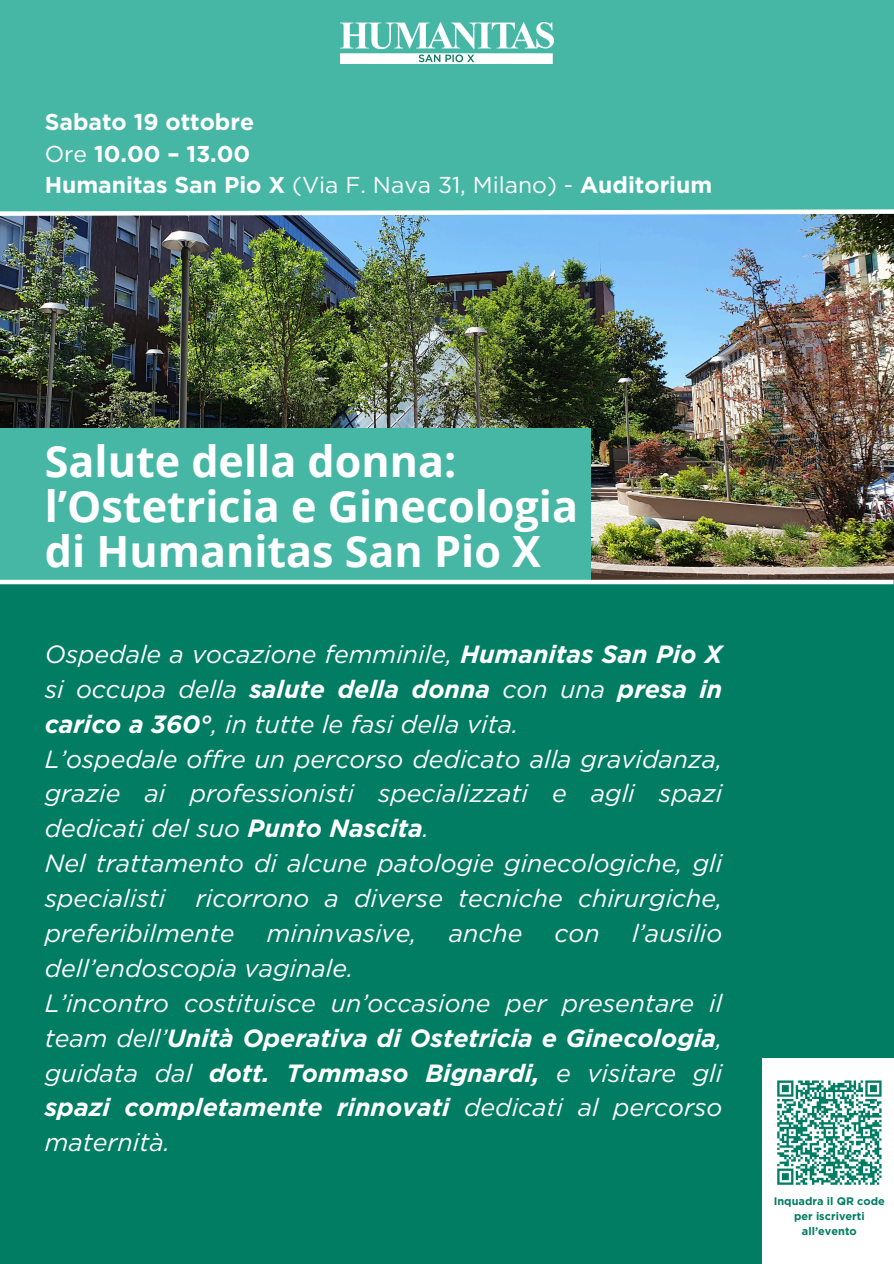
<style>
.page{position:relative;width:894px;height:1264px;background:#fff}
.page>*{position:absolute;margin:0;border:0;box-sizing:border-box;transform-origin:0 0}
.t1{font:700 43.05px/44.8px "Open Sans";color:#fff}
.t2{font:italic 24.9px/34.8px "Gotham";color:#fff}
.t3{font:700 22.95px/31.5px "Gotham";color:#fff}
.t4{font:700 10.95px "Gotham";color:#007d63}
.s1{font-weight:400}
.s2{font-weight:700}
</style>
<div class="page">
<div style="left:0;top:0;width:893px;height:1263px;background:#007d63"></div>
<div style="left:0;top:0;width:892px;height:211px;background:#46b7a5"></div>
<img style="left:0;top:218px;width:893px;height:361px">
<svg style="left:0;top:207px;width:893px;height:11px"></svg>
<img style="left:340px;top:22px;width:213px;height:42px">
<div style="left:0;top:429px;width:590px;height:153px;background:#46b7a5"></div>
<div style="left:0;top:579px;width:893px;height:5px;background:#fff"></div>
<div style="left:762px;top:1058px;width:131px;height:205px;background:#fff"></div>
<svg style="left:777px;top:1080px;width:105px;height:105px"></svg>
<p class="t3" style="left:45px;top:106px;width:668px">Sabato 19 ottobre<br><span class="s1">Ore</span> 10.00 – 13.00<br>Humanitas San Pio X <span class="s1">(Via F. Nava 31, Milano) -</span> Auditorium</p>
<p class="t1" style="left:45px;top:438px;width:534px">Salute della donna: l’Ostetricia e Ginecologia di Humanitas San Pio X</p>
<h1 class="t2" style="left:45px;top:636px;width:679px">Ospedale a vocazione femminile, <span class="s2">Humanitas San Pio X </span>si occupa della <span class="s2">salute della donna</span> con una <span class="s2">presa in carico a 360°</span>, in tutte le fasi della vita.<br>L’ospedale offre un percorso dedicato alla gravidanza, grazie ai professionisti specializzati e agli spazi dedicati del suo <span class="s2">Punto Nascita</span>.<br>Nel trattamento di alcune patologie ginecologiche, gli specialisti ricorrono a diverse tecniche chirurgiche, preferibilmente</h1>
<h1 class="t2" style="left:267px;top:915px;width:151px">mininvasive,</h1>
<h1 class="t2" style="left:448px;top:915px;width:75px">anche</h1>
<h1 class="t2" style="left:554px;top:915px;width:47px">con</h1>
<h1 class="t2" style="left:632px;top:915px;width:92px">l’ausilio</h1>
<h1 class="t2" style="left:45px;top:950px;width:679px">dell’endoscopia vaginale.<br>L’incontro costituisce un’occasione per presentare il team dell’<span class="s2">Unità Operativa di Ostetricia e Ginecologia</span>, guidata dal <span class="s2">dott. Tommaso Bignardi,</span> e visitare gli <span class="s2">spazi completamente rinnovati</span> dedicati al percorso maternità.</h1>
<h2 class="t4" style="left:773px;top:1194px;width:113px">Inquadra il QR code</h2>
<p class="t4" style="left:793px;top:1209px;width:72px">per iscriverti</p>
<p class="t4" style="left:801px;top:1223px;width:56px">all’evento</p>
</div>
